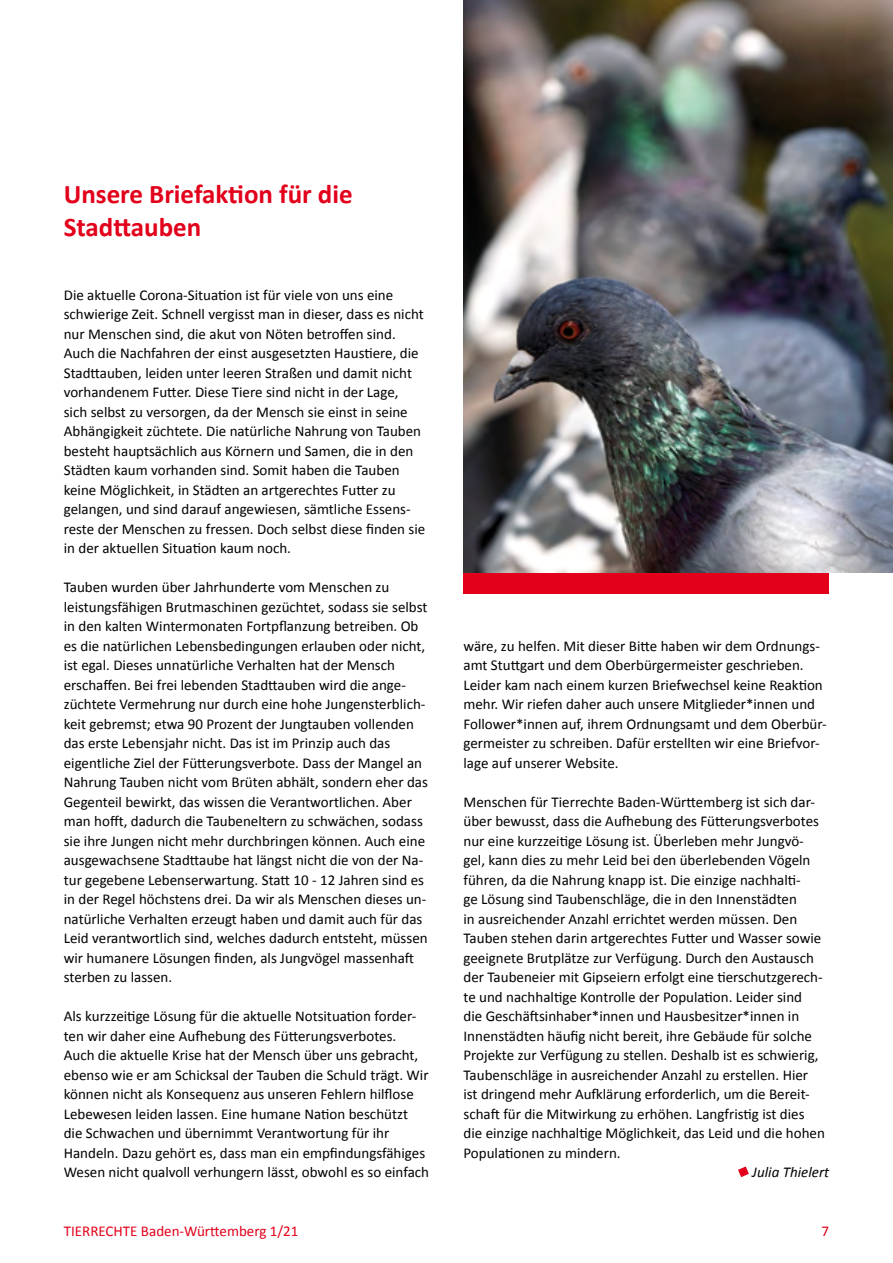
<style>
.page{position:relative;width:893px;height:1263px;background:#fff}
.page>*{position:absolute;margin:0;border:0;box-sizing:border-box;transform-origin:0 0}
.t1{font:700 27px/33px "Calibri";color:#e2001a}
.t2{font:15px/19.5px "Calibri";color:#000}
.t3{font:15px "Calibri";color:#e2001a}
.t4{font:italic 15px "Calibri";color:#000}
</style>
<div class="page">
<svg style="left:738px;top:1166px;width:11px;height:11px"></svg>
<img style="left:463px;top:0;width:430px;height:573px">
<svg style="left:463px;top:566px;width:366px;height:28px;background:#ce2438"></svg>
<h1 class="t1" style="left:64px;top:176px;width:290px">Unsere Briefaktion für die<br>Stadttauben</h1>
<p class="t2" style="left:64px;top:284px;width:363px">Die aktuelle Corona-Situation ist für viele von uns eine schwierige Zeit. Schnell vergisst man in dieser, dass es nicht nur Menschen sind, die akut von Nöten betroffen sind.<br>Auch die Nachfahren der einst ausgesetzten Haustiere, die Stadttauben, leiden unter leeren Straßen und damit nicht vorhandenem Futter. Diese Tiere sind nicht in der Lage, sich selbst zu versorgen, da der Mensch sie einst in seine Abhängigkeit züchtete. Die natürliche Nahrung von Tauben besteht hauptsächlich aus Körnern und Samen, die in den Städten kaum vorhanden sind. Somit haben die Tauben keine Möglichkeit, in Städten an artgerechtes Futter zu gelangen, und sind darauf angewiesen, sämtliche Essens&shy;reste der Menschen zu fressen. Doch selbst diese finden sie in der aktuellen Situation kaum noch.</p>
<p class="t2" style="left:64px;top:577px;width:366px">Tauben wurden über Jahrhunderte vom Menschen zu leistungsfähigen Brutmaschinen gezüchtet, sodass sie selbst in den kalten Wintermonaten Fortpflanzung betreiben. Ob es die natürlichen Lebensbedingungen erlauben oder nicht, ist egal. Dieses unnatürliche Verhalten hat der Mensch erschaffen. Bei frei lebenden Stadttauben wird die ange&shy;züchtete Vermehrung nur durch eine hohe Jungensterblich&shy;keit gebremst; etwa 90 Prozent der Jungtauben vollenden das erste Lebensjahr nicht. Das ist im Prinzip auch das eigentliche Ziel der Fütterungsverbote. Dass der Mangel an Nahrung Tauben nicht vom Brüten abhält, sondern eher das Gegenteil bewirkt, das wissen die Verantwortlichen. Aber man hofft, dadurch die Taubeneltern zu schwächen, sodass sie ihre Jungen nicht mehr durchbringen können. Auch eine ausgewachsene Stadttaube hat längst nicht die von der Na&shy;tur gegebene Lebenserwartung. Statt 10 - 12 Jahren sind es in der Regel höchstens drei. Da wir als Menschen dieses un&shy;natürliche Verhalten erzeugt haben und damit auch für das Leid verantwortlich sind, welches dadurch entsteht, müssen wir humanere Lösungen finden, als Jungvögel massenhaft sterben zu lassen.</p>
<p class="t2" style="left:64px;top:1006px;width:367px">Als kurzzeitige Lösung für die aktuelle Notsituation forder&shy;ten wir daher eine Aufhebung des Fütterungsverbotes.<br>Auch die aktuelle Krise hat der Mensch über uns gebracht, ebenso wie er am Schicksal der Tauben die Schuld trägt. Wir können nicht als Konsequenz aus unseren Fehlern hilflose Lebewesen leiden lassen. Eine humane Nation beschützt die Schwachen und übernimmt Verantwortung für ihr Handeln. Dazu gehört es, dass man ein empfindungsfähiges Wesen nicht qualvoll verhungern lässt, obwohl es so einfach</p>
<p class="t2" style="left:463px;top:635px;width:365px">wäre, zu helfen. Mit dieser Bitte haben wir dem Ordnungs&shy;amt Stuttgart und dem Oberbürgermeister geschrieben.<br>Leider kam nach einem kurzen Briefwechsel keine Reaktion mehr. Wir riefen daher auch unsere Mitglieder*innen und Follower*innen auf, ihrem Ordnungsamt und dem Oberbür&shy;germeister zu schreiben. Dafür erstellten wir eine Briefvor&shy;lage auf unserer Website.</p>
<p class="t2" style="left:463px;top:791px;width:363px">Menschen für Tierrechte Baden-Württemberg ist sich dar&shy;über bewusst, dass die Aufhebung des Fütterungsverbotes nur eine kurzzeitige Lösung ist. Überleben mehr Jungvö&shy;gel, kann dies zu mehr Leid bei den überlebenden Vögeln führen, da die Nahrung knapp ist. Die einzige nachhalti-<br>ge Lösung sind Taubenschläge, die in den Innenstädten<br>in ausreichender Anzahl errichtet werden müssen. Den Tauben stehen darin artgerechtes Futter und Wasser sowie geeignete Brutplätze zur Verfügung. Durch den Austausch der Taubeneier mit Gipseiern erfolgt eine tierschutzgerech&shy;te und nachhaltige Kontrolle der Population. Leider sind<br>die Geschäftsinhaber*innen und Hausbesitzer*innen in Innenstädten häufig nicht bereit, ihre Gebäude für solche Projekte zur Verfügung zu stellen. Deshalb ist es schwierig, Taubenschläge in ausreichender Anzahl zu erstellen. Hier ist dringend mehr Aufklärung erforderlich, um die Bereit&shy;schaft für die Mitwirkung zu erhöhen. Langfristig ist dies die einzige nachhaltige Möglichkeit, das Leid und die hohen Populationen zu mindern.</p>
<p class="t4" style="left:752px;top:1163px;width:78px">Julia Thielert</p>
<p class="t3" style="left:64px;top:1221px;width:236px">TIERRECHTE Baden-Württemberg 1/21</p>
<p class="t3" style="left:822px;top:1221px;width:9px">7</p>
</div>
